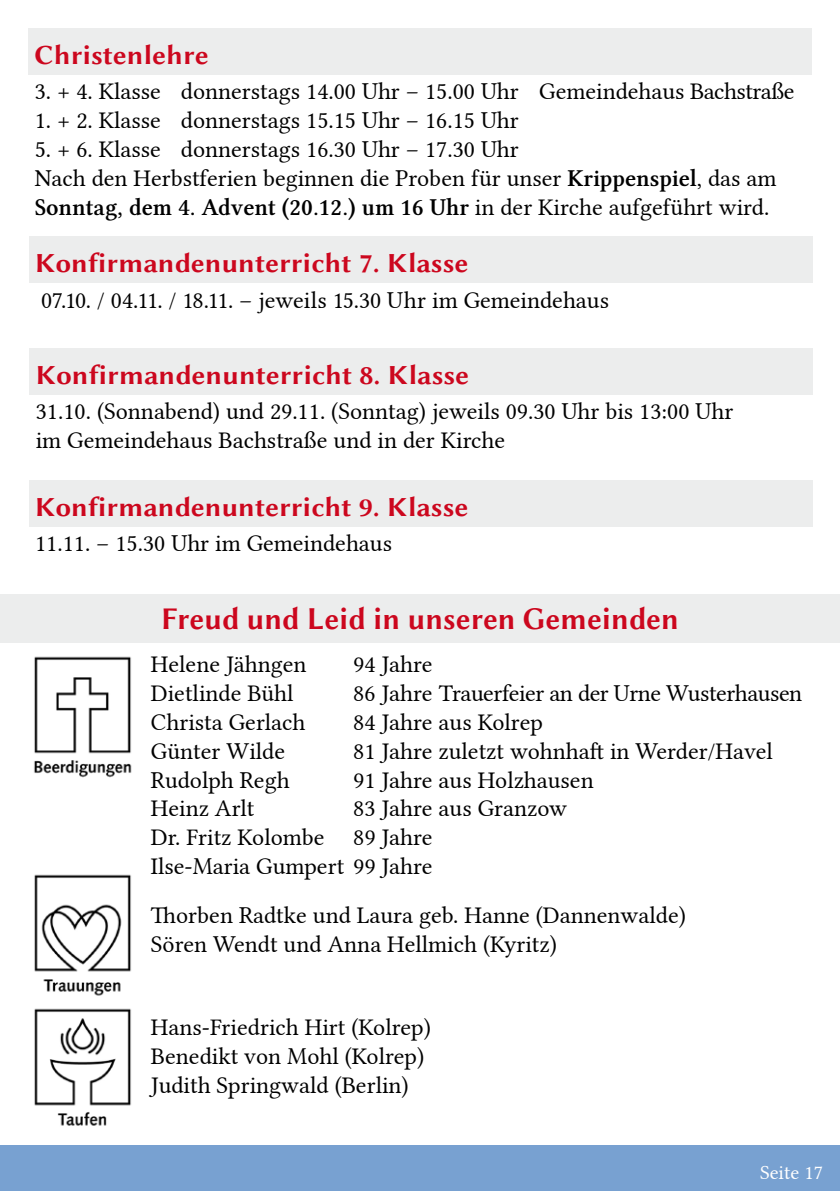
<style>
.page{position:relative;width:840px;height:1191px;background:#fff}
.page>*{position:absolute;margin:0;border:0;box-sizing:border-box;transform-origin:0 0}
.t1{font:32px "Linux Biolinum GB";color:#cc071e;scale:.93 1}
.t2{font:28px "Linux Biolinum GB";color:#cc071e}
.t3{font:24px/28.8px "Lin Libertine";color:#000}
.t4{font:24px "Lin Libertine Z";color:#000}
.t5{font:24px "Lin Libertine";letter-spacing:-.02em;color:#000}
.t6{font:20px "Lin Libertine";color:#fff}
.s1{font-family:"Lin Libertine Z"}
.s2{font-family:"Lin Libertine"}
</style>
<div class="page">
<div style="left:0;top:1145px;width:839px;height:46px;background:#78a1d1"></div>
<img style="left:34px;top:656px;width:98px;height:122px">
<div style="left:0;top:594px;width:839px;height:48px;background:#eceded"></div>
<div style="left:30px;top:348px;width:782px;height:46px;background:#eceded"></div>
<div style="left:29px;top:28px;width:782px;height:47px;background:#eceded"></div>
<div style="left:29px;top:236px;width:782px;height:46px;background:#eceded"></div>
<div style="left:29px;top:480px;width:782px;height:47px;background:#eceded"></div>
<img style="left:34px;top:874px;width:97px;height:122px">
<img style="left:34px;top:1008px;width:97px;height:118px">
<p class="t2" style="left:34px;top:36px;width:176px">Christenlehre</p>
<p class="t3" style="left:35px;top:75px;width:761px">3. + 4. Klasse donnerstags 14.00 Uhr – 15.00 Uhr Gemeindehaus Bachstraße</p>
<p class="t3" style="left:35px;top:103px;width:485px">1. + 2. Klasse donnerstags 15.15 Uhr – 16.15 Uhr</p>
<p class="t3" style="left:35px;top:132px;width:743px">5. + 6. Klasse donnerstags 16.30 Uhr – 17.30 Uhr<br>Nach den Herbstferien beginnen die Proben für unser <span class="s1">Krippenspiel</span>, das am</p>
<p class="t4" style="left:35px;top:193px;width:735px">Sonntag, dem 4. Advent (20.12.) um 16 Uhr <span class="s2">in der Kirche aufgeführt wird.</span></p>
<p class="t2" style="left:35px;top:243px;width:435px">Konfirmandenunterricht 7. Klasse</p>
<p class="t3" style="left:41px;top:283px;width:569px">07.10. / 04.11. / 18.11. – jeweils 15.30 Uhr im Gemeindehaus</p>
<p class="t2" style="left:35px;top:355px;width:435px">Konfirmandenunterricht 8. Klasse</p>
<p class="t3" style="left:36px;top:394px;width:698px">31.10. (Sonnabend) und 29.11. (Sonntag) jeweils 09.30 Uhr bis 13:00 Uhr im Gemeindehaus Bachstraße und in der Kirche</p>
<p class="t2" style="left:35px;top:487px;width:435px">Konfirmandenunterricht 9. Klasse</p>
<p class="t3" style="left:35px;top:526px;width:358px">11.11. – 15.30 Uhr im Gemeindehaus</p>
<h1 class="t1" style="left:161px;top:596px;width:558px">Freud und Leid in unseren Gemeinden</h1>
<p class="t3" style="left:151px;top:647px;width:157px">Helene Jähngen</p>
<p class="t3" style="left:353px;top:647px;width:81px">94 Jahre</p>
<p class="t3" style="left:151px;top:676px;width:144px">Dietlinde Bühl</p>
<p class="t5" style="left:353px;top:674px;width:450px">86 Jahre Trauerfeier an der Urne Wusterhausen</p>
<p class="t3" style="left:151px;top:705px;width:156px">Christa Gerlach</p>
<p class="t3" style="left:353px;top:705px;width:191px">84 Jahre aus Kolrep</p>
<p class="t3" style="left:151px;top:734px;width:135px">Günter Wilde</p>
<p class="t3" style="left:353px;top:734px;width:421px">81 Jahre zuletzt wohnhaft in Werder/Havel</p>
<p class="t3" style="left:151px;top:762px;width:140px">Rudolph Regh</p>
<p class="t3" style="left:353px;top:762px;width:242px">91 Jahre aus Holzhausen</p>
<p class="t3" style="left:151px;top:791px;width:105px">Heinz Arlt</p>
<p class="t3" style="left:151px;top:791px;width:417px;text-indent:202px">83 Jahre aus Granzow<br>Dr. Fritz Kolombe 89 Jahre<br>Ilse-Maria Gumpert 99 Jahre</p>
<p class="t3" style="left:151px;top:898px;width:536px">Thorben Radtke und Laura geb. Hanne (Dannenwalde)<br>Sören Wendt und Anna Hellmich (Kyritz)</p>
<p class="t3" style="left:151px;top:1010px;width:281px">Hans-Friedrich Hirt (Kolrep)<br>Benedikt von Mohl (Kolrep)<br>Judith Springwald (Berlin)</p>
<p class="t6" style="left:759px;top:1156px;width:64px">Seite 17</p>
</div>
